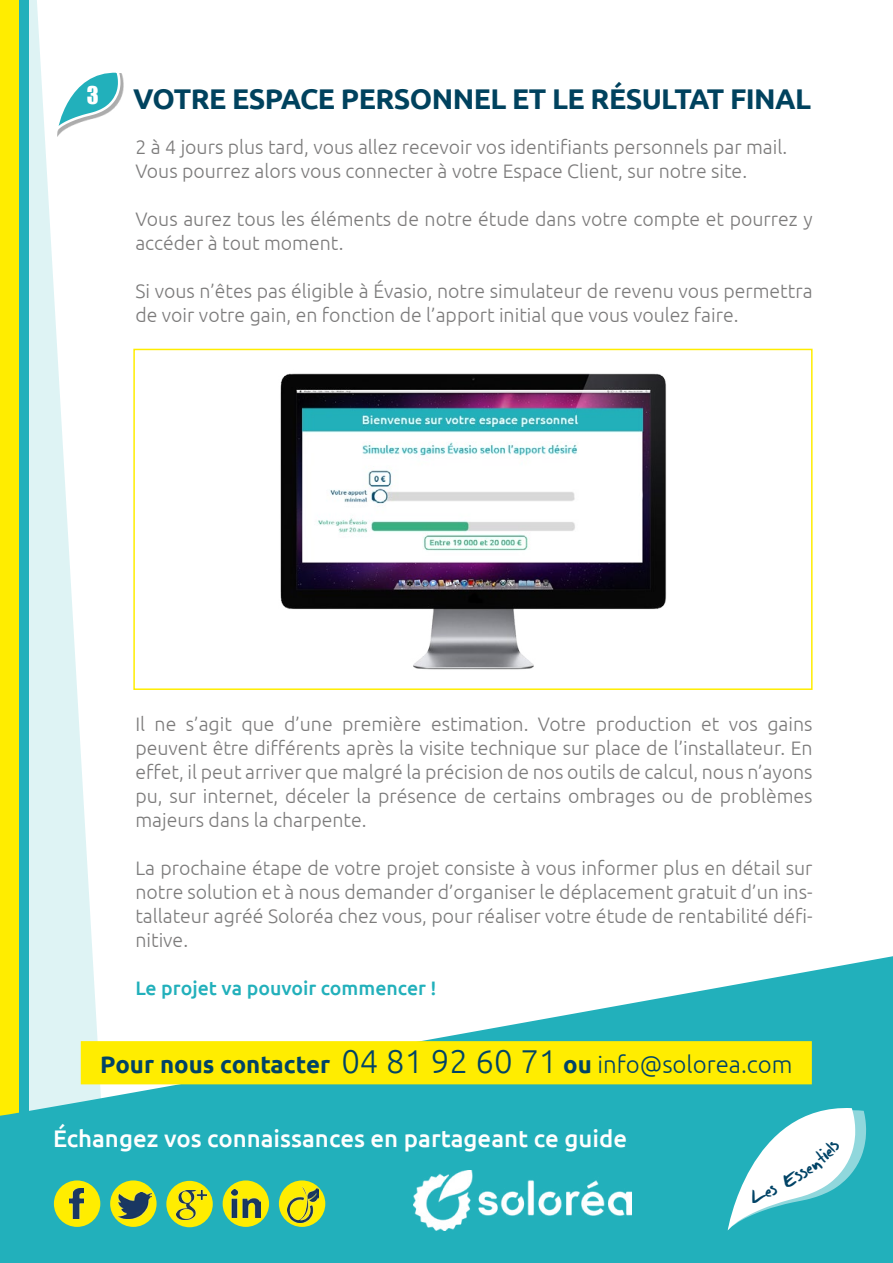
<style>
.page{position:relative;width:893px;height:1263px;background:#fff}
.page>*{position:absolute;margin:0;border:0;box-sizing:border-box;transform-origin:0 0}
.t1{font:700 28.5px "Ubuntu";letter-spacing:-.02em;color:#00425e}
.t2{font:700 24px "Ubuntu";color:#004366}
.t3{font:500 24px "Ubuntu";color:#fff}
.t4{font:22.5px "Impact";color:#fff}
.t5{font:300 19.5px/24px "Ubuntu";color:#7c7b7b}
.t6{font:500 19.5px "Ubuntu";color:#22b0bb}
.s1{font-weight:300;font-size:33px}
.s2{font-weight:300}
</style>
<div class="page">
<svg style="left:28px;top:0;width:64px;height:948px;fill:#def3f4"></svg>
<div style="left:0;top:0;width:28px;height:1263px;background:#22b0bb"></div>
<div style="left:0;top:0;width:18px;height:1263px;background:#ffed00"></div>
<div style="left:57px;top:73px;width:67px;height:64px;background:#000;opacity:.33"></div>
<svg style="left:53px;top:69px;width:69px;height:64px"></svg>
<svg style="left:0;top:948px;width:893px;height:315px;fill:#22b0bb"></svg>
<div style="left:81px;top:1041px;width:731px;height:43px;background:#ffed00;border:2px solid #ffed00"></div>
<img style="left:413px;top:1170px;width:219px;height:60px">
<div style="left:54px;top:1180px;width:46px;height:47px;background:#ffed00;border-radius:50%"></div>
<img style="left:70px;top:1188px;width:13px;height:31px">
<div style="left:110px;top:1180px;width:47px;height:47px;background:#ffed00;border-radius:50%"></div>
<img style="left:117px;top:1193px;width:34px;height:26px">
<div style="left:223px;top:1180px;width:46px;height:47px;background:#ffed00;border-radius:50%"></div>
<img style="left:232px;top:1189px;width:28px;height:28px">
<div style="left:279px;top:1180px;width:46px;height:47px;background:#ffed00;border-radius:50%"></div>
<img style="left:287px;top:1186px;width:31px;height:36px">
<div style="left:166px;top:1181px;width:47px;height:46px;background:#ffed00;border-radius:50%"></div>
<img style="left:176px;top:1191px;width:31px;height:29px">
<img style="left:280px;top:373px;width:387px;height:297px">
<div style="left:133px;top:349px;width:680px;height:341px;border:2px solid #ffed00"></div>
<svg style="left:728px;top:1100px;width:138px;height:130px"></svg>
<p class="t4" style="left:87px;top:78px;width:13px">3</p>
<h1 class="t1" style="left:133px;top:82px;width:679px">VOTRE ESPACE PERSONNEL ET LE RÉSULTAT FINAL</h1>
<p class="t5" style="left:135px;top:135px;width:653px">2 à 4 jours plus tard, vous allez recevoir vos identifiants personnels par mail.<br>Vous pourrez alors vous connecter à votre Espace Client, sur notre site.</p>
<p class="t5" style="left:135px;top:207px;width:679px">Vous aurez tous les éléments de notre étude dans votre compte et pourrez y accéder à tout moment.</p>
<p class="t5" style="left:135px;top:279px;width:679px">Si vous n’êtes pas éligible à Évasio, notre simulateur de revenu vous permettra de voir votre gain, en fonction de l’apport initial que vous voulez faire.</p>
<p class="t5" style="left:135px;top:711px;width:679px;text-align:justify">Il ne s’agit que d’une première estimation. Votre production et vos gains peuvent être différents après la visite technique sur place de l’installateur. En effet, il peut arriver que malgré la précision de nos outils de calcul, nous n’ayons pu, sur internet, déceler la présence de certains ombrages ou de problèmes majeurs dans la charpente.</p>
<p class="t5" style="left:135px;top:855px;width:679px;text-align:justify">La prochaine étape de votre projet consiste à vous informer plus en détail sur notre solution et à nous demander d’organiser le déplacement gratuit d’un ins&shy;tallateur agréé Soloréa chez vous, pour réaliser votre étude de rentabilité défi&shy;nitive.</p>
<p class="t6" style="left:135px;top:975px;width:303px">Le projet va pouvoir commencer !</p>
<p class="t2" style="left:100px;top:1050px;width:694px">Pour nous contacter <span class="s1">04 81 92 60 71</span> ou <span class="s2">info@solorea.com</span></p>
<p class="t3" style="left:53px;top:1123px;width:575px">Échangez vos connaissances en partageant ce guide</p>
</div>
